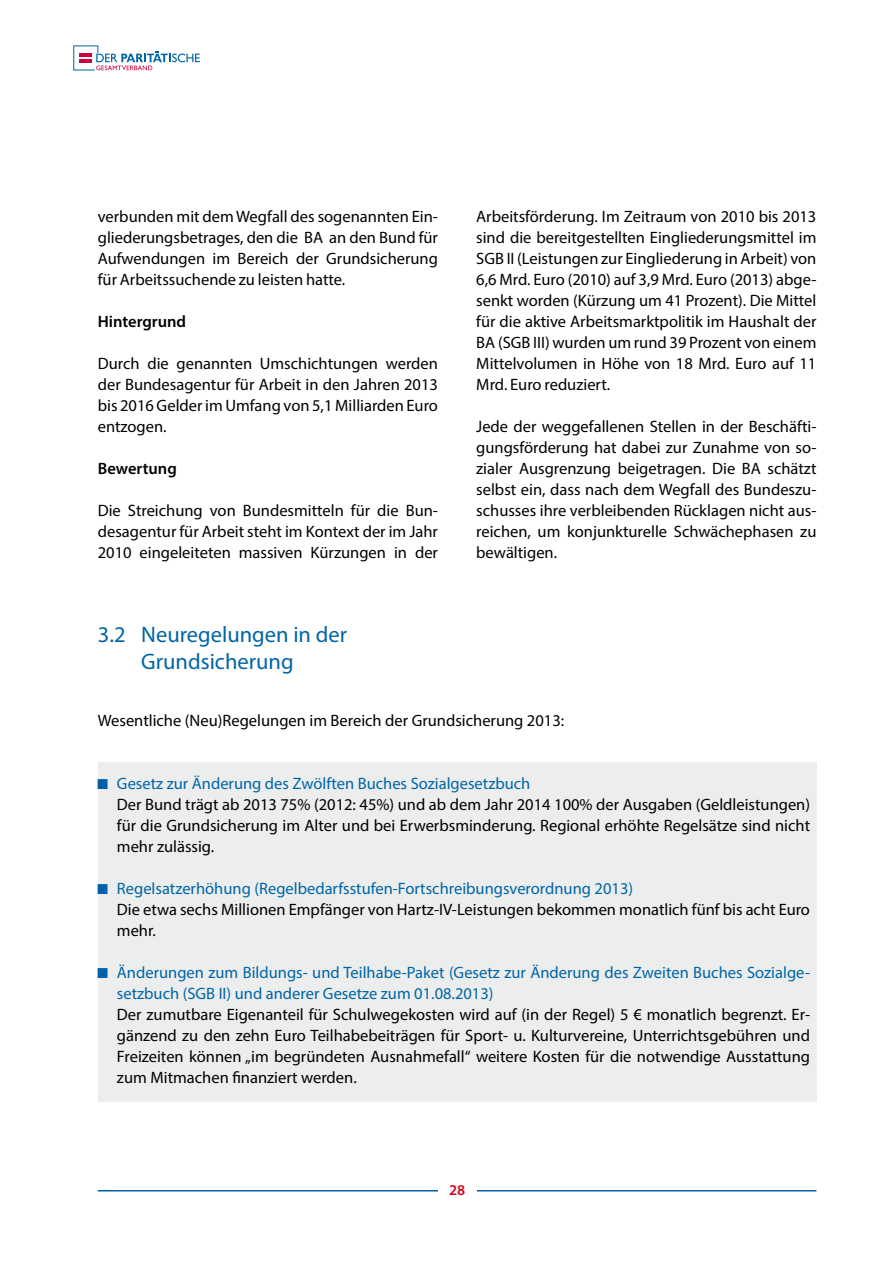
<style>
.page{position:relative;width:893px;height:1263px;background:#fff}
.page>*{position:absolute;margin:0;border:0;box-sizing:border-box;transform-origin:0 0}
.t1{font:22.5px/27px "Myriad Pro";color:#0065a6;text-align:center}
.t2{font:16.5px/21px "Myriad Pro";color:#000;text-align:justify}
.t3{font:16.5px/21px "Myriad Pro";color:#0065a6}
.t4{font:600 16.5px "Myriad Pro";color:#000}
.t5{font:600 15px "Myriad Pro";color:#cc051c}
.s1{font-family:"Chantilly";font-style:italic;font-size:14.7px;color:#005fa9}
.s2{color:#0065a6}
</style>
<div class="page">
<hr style="left:98px;top:1190px;width:718px;height:1px;background:#005ea8">
<div style="left:438px;top:1184px;width:38px;height:30px;background:#fff"></div>
<svg style="left:73px;top:45px;width:127px;height:26px"></svg>
<div style="left:98px;top:763px;width:718px;height:339px;background:#eceded"></div>
<p class="t2" style="left:98px;top:206px;width:342px">verbunden mit dem Wegfall des sogenannten Ein&shy;gliederungsbetrages, den die BA an den Bund für Aufwendungen im Bereich der Grundsicherung für Arbeitssuchende zu leisten hatte.</p>
<p class="t4" style="left:98px;top:311px;width:90px">Hintergrund</p>
<p class="t2" style="left:98px;top:353px;width:342px">Durch die genannten Umschichtungen werden der Bundesagentur für Arbeit in den Jahren 2013 bis 2016 Gelder im Umfang von 5,1 Milliarden Euro entzogen.</p>
<p class="t4" style="left:98px;top:458px;width:81px">Bewertung</p>
<p class="t2" style="left:98px;top:500px;width:342px">Die Streichung von Bundesmitteln für die Bun&shy;desagentur für Arbeit steht im Kontext der im Jahr 2010 eingeleiteten massiven Kürzungen in der</p>
<h1 class="t1" style="left:98px;top:621px;width:251px">3.2 Neuregelungen in der<br>Grundsicherung</h1>
<p class="t2" style="left:476px;top:206px;width:342px">Arbeitsförderung. Im Zeitraum von 2010 bis 2013 sind die bereitgestellten Eingliederungsmittel im SGB II (Leistungen zur Eingliederung in Arbeit) von 6,6 Mrd. Euro (2010) auf 3,9 Mrd. Euro (2013) abge&shy;senkt worden (Kürzung um 41 Prozent). Die Mittel für die aktive Arbeitsmarktpolitik im Haushalt der BA (SGB III) wurden um rund 39 Prozent von einem Mittelvolumen in Höhe von 18 Mrd. Euro auf 11<br>Mrd. Euro reduziert.</p>
<p class="t2" style="left:476px;top:416px;width:342px">Jede der weggefallenen Stellen in der Beschäfti&shy;gungsförderung hat dabei zur Zunahme von so&shy;zialer Ausgrenzung beigetragen. Die BA schätzt selbst ein, dass nach dem Wegfall des Bundeszu&shy;schusses ihre verbleibenden Rücklagen nicht aus&shy;reichen, um konjunkturelle Schwächephasen zu bewältigen.</p>
<p class="t2" style="left:98px;top:710px;width:468px">Wesentliche (Neu)Regelungen im Bereich der Grundsicherung 2013:</p>
<p class="t2" style="left:117px;top:773px;width:695px;text-align:left;text-indent:-19px"><span class="s1">■</span> <span class="s2">Gesetz zur Änderung des Zwölften Buches Sozialgesetzbuch<br></span>Der Bund trägt ab 2013 75% (2012: 45%) und ab dem Jahr 2014 100% der Ausgaben (Geldleistungen) für die Grundsicherung im Alter und bei Erwerbsminderung. Regional erhöhte Regelsätze sind nicht mehr zulässig.</p>
<p class="t2" style="left:117px;top:878px;width:695px;text-align:left;text-indent:-19px"><span class="s1">■</span> <span class="s2">Regelsatzerhöhung (Regelbedarfsstufen-Fortschreibungsverordnung 2013)<br></span>Die etwa sechs Millionen Empfänger von Hartz-IV-Leistungen bekommen monatlich fünf bis acht Euro mehr.</p>
<p class="t3" style="left:117px;top:962px;width:695px;text-indent:-19px"><span class="s1">■</span> Änderungen zum Bildungs- und Teilhabe-Paket (Gesetz zur Änderung des Zweiten Buches Sozialge&shy;setzbuch (SGB II) und anderer Gesetze zum 01.08.2013)</p>
<p class="t2" style="left:117px;top:1004px;width:695px">Der zumutbare Eigenanteil für Schulwegekosten wird auf (in der Regel) 5 € monatlich begrenzt. Er&shy;gänzend zu den zehn Euro Teilhabebeiträgen für Sport- u. Kulturvereine, Unterrichtsgebühren und Freizeiten können „im begründeten Ausnahmefall“ weitere Kosten für die notwendige Ausstattung zum Mitmachen finanziert werden.</p>
<p class="t5" style="left:449px;top:1181px;width:18px">28</p>
</div>
